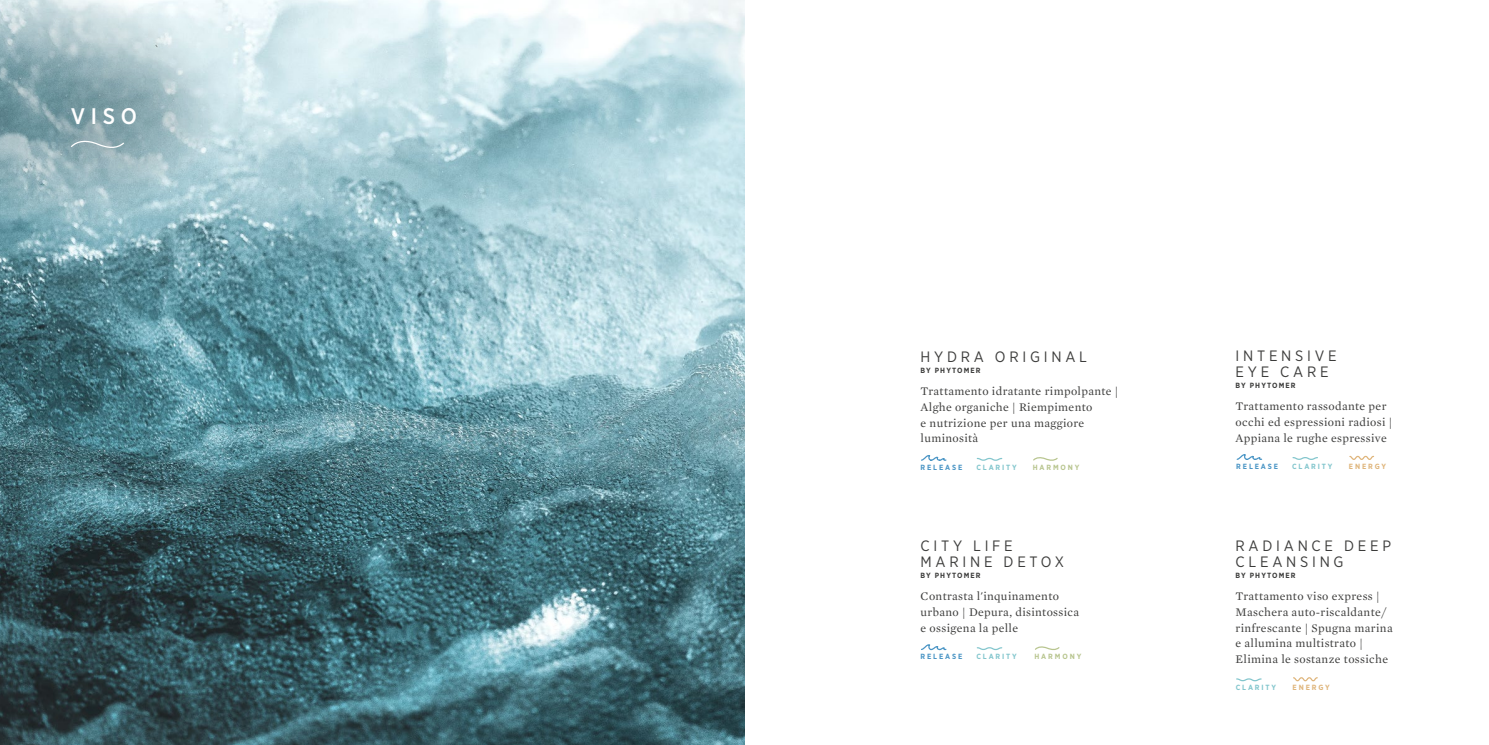
<style>
.page{position:relative;width:1489px;height:745px;background:#fff}
.page>*{position:absolute;margin:0;border:0;box-sizing:border-box;transform-origin:0 0}
.t1{font:500 22.5px "Gotham Narrow";color:#fff}
.t2{font:15px/15.6px "Gotham Narrow";letter-spacing:.25em;color:#3c3c3b}
.t3{font:11.88px/15.6px "Mercury Text G1";letter-spacing:.03em;color:#3c3c3b}
.t4{font:700 7.5px "Gotham Narrow";letter-spacing:.15em;color:#3c3c3b}
.t5{font:700 7.5px "Gotham Narrow";letter-spacing:.25em;color:#83c6cd}
.t6{font:700 7.5px "Gotham Narrow";letter-spacing:.25em;color:#4a95c5}
.t7{font:700 7.5px "Gotham Narrow";letter-spacing:.25em;color:#b8c58f}
.t8{font:700 7.5px "Gotham Narrow";letter-spacing:.25em;color:#dfb57b}
</style>
<div class="page">
<svg style="left:1349px;top:455px;width:25px;height:5px"></svg>
<svg style="left:1236px;top:454px;width:26px;height:6px"></svg>
<svg style="left:1292px;top:457px;width:26px;height:3px"></svg>
<svg style="left:1293px;top:677px;width:25px;height:4px"></svg>
<svg style="left:1236px;top:678px;width:26px;height:3px"></svg>
<svg style="left:921px;top:644px;width:26px;height:6px"></svg>
<svg style="left:976px;top:647px;width:26px;height:3px"></svg>
<img style="left:0;top:0;width:744px;height:744px">
<svg style="left:0;top:0;width:224px;height:232px;background:#acc8cf"></svg>
<svg style="left:37px;top:59px;width:182px;height:131px;background:#98b6bd"></svg>
<div style="left:64px;top:133px;width:67px;height:22px;background:#000;opacity:.15"></div>
<svg style="left:69px;top:140px;width:56px;height:10px"></svg>
<svg style="left:1035px;top:646px;width:25px;height:4px"></svg>
<svg style="left:921px;top:455px;width:26px;height:6px"></svg>
<svg style="left:976px;top:457px;width:26px;height:4px"></svg>
<svg style="left:1033px;top:457px;width:25px;height:4px"></svg>
<h1 class="t1" style="left:71px;top:102px;width:68px">VISO</h1>
<p class="t2" style="left:920px;top:348px;width:168px">HYDRA ORIGINAL</p>
<p class="t4" style="left:920px;top:365px;width:61px">BY PHYTOMER</p>
<p class="t3" style="left:920px;top:382px;width:199px">Trattamento idratante rimpolpante |<br>Alghe organiche | Riempimento<br>e nutrizione per una maggiore luminosità</p>
<p class="t6" style="left:920px;top:462px;width:43px">RELEASE</p>
<p class="t5" style="left:976px;top:462px;width:42px">CLARITY</p>
<p class="t7" style="left:1032px;top:462px;width:48px">HARMONY</p>
<p class="t2" style="left:920px;top:537px;width:145px">CITY LIFE<br>MARINE DETOX</p>
<p class="t4" style="left:920px;top:570px;width:61px">BY PHYTOMER</p>
<p class="t3" style="left:920px;top:587px;width:160px">Contrasta l'inquinamento urbano | Depura, disintossica e ossigena la pelle</p>
<p class="t6" style="left:920px;top:651px;width:43px">RELEASE</p>
<p class="t5" style="left:976px;top:651px;width:42px">CLARITY</p>
<p class="t7" style="left:1034px;top:651px;width:48px">HARMONY</p>
<p class="t2" style="left:1235px;top:347px;width:102px">INTENSIVE<br>EYE CARE</p>
<p class="t4" style="left:1235px;top:380px;width:61px">BY PHYTOMER</p>
<p class="t3" style="left:1235px;top:397px;width:158px">Trattamento rassodante per occhi ed espressioni radiosi |<br>Appiana le rughe espressive</p>
<p class="t6" style="left:1236px;top:461px;width:43px">RELEASE</p>
<p class="t5" style="left:1291px;top:461px;width:42px">CLARITY</p>
<p class="t8" style="left:1348px;top:461px;width:39px">ENERGY</p>
<p class="t2" style="left:1235px;top:537px;width:157px">RADIANCE DEEP<br>CLEANSING</p>
<p class="t4" style="left:1235px;top:570px;width:61px">BY PHYTOMER</p>
<p class="t3" style="left:1235px;top:587px;width:159px">Trattamento viso express |<br>Maschera auto-riscaldante/ rinfrescante | Spugna marina e allumina multistrato |<br>Elimina le sostanze tossiche</p>
<p class="t5" style="left:1235px;top:682px;width:42px">CLARITY</p>
<p class="t8" style="left:1292px;top:682px;width:39px">ENERGY</p>
</div>
